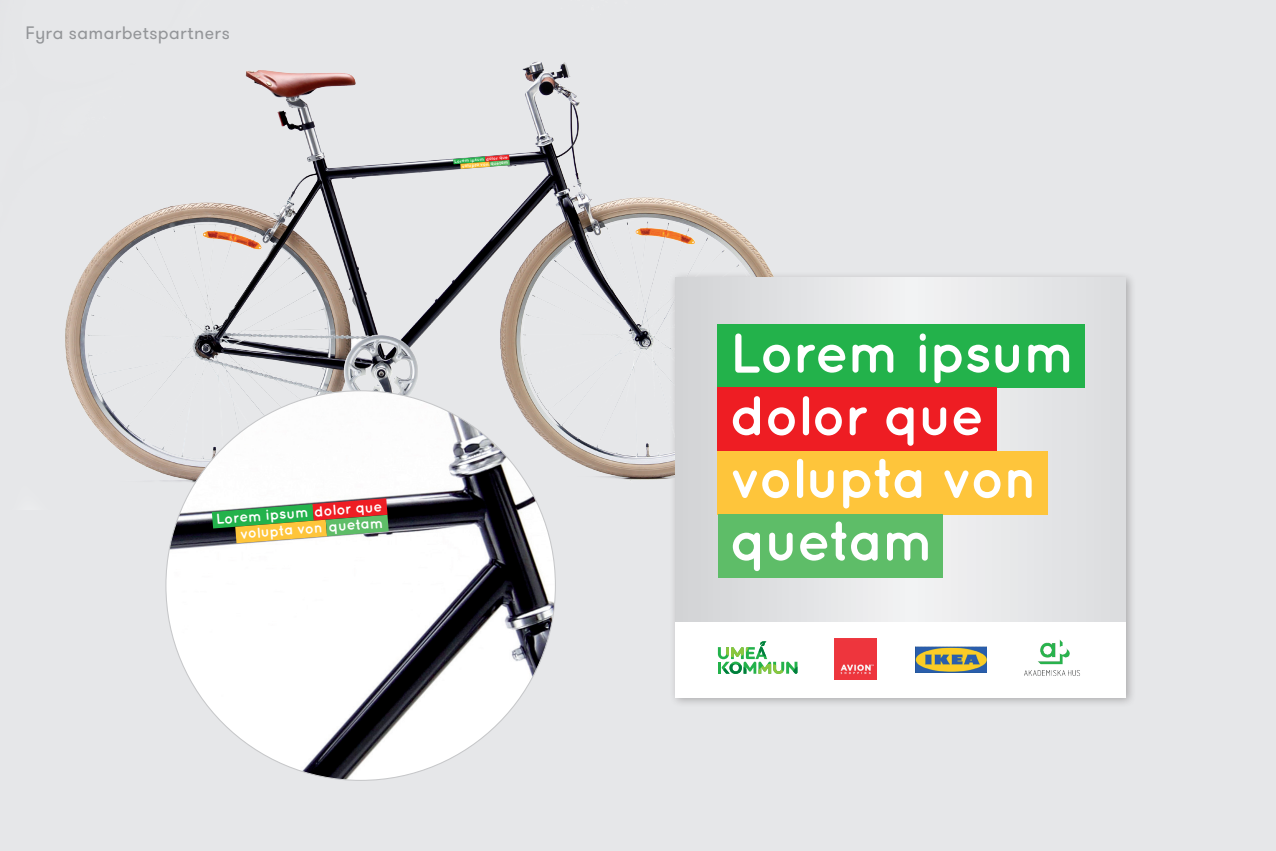
<style>
.page{position:relative;width:1276px;height:851px;background:#fff}
.page>*{position:absolute;margin:0;border:0;box-sizing:border-box;transform-origin:0 0}
.t1{font:700 55.95px/62.6px "Quicksand";letter-spacing:-.035em;color:#fff}
.t2{font:18px "GT Walsheim";letter-spacing:.02em;color:#939598}
.t3{font:700 14.55px/16.2px "Quicksand";color:#fff;text-align:right}
.t4{font:700 4.65px/5.1px "Quicksand";color:#fff;text-align:right}
</style>
<div class="page">
<div style="left:0;top:0;width:1276px;height:850px;background:#e6e7e9"></div>
<div style="left:669px;top:271px;width:467px;height:436px;background:#231f20;opacity:.3"></div>
<img style="left:65px;top:61px;width:782px;height:448px">
<img style="left:166px;top:390px;width:389px;height:390px;border-radius:195px">
<svg style="left:212px;top:498px;width:177px;height:45px;background:#a5a46b"></svg>
<div style="left:675px;top:607px;width:450px;height:90px;background:#fff"></div>
<div style="left:675px;top:277px;width:450px;height:344px;background:linear-gradient(to right,#dedfe1,#e9eaeb)"></div>
<div style="left:717px;top:324px;width:367px;height:63px;background:#23b24b"></div>
<div style="left:717px;top:387px;width:279px;height:64px;background:#ee1d23"></div>
<div style="left:717px;top:451px;width:331px;height:63px;background:#fec53b"></div>
<div style="left:717px;top:514px;width:225px;height:64px;background:#5ebd68"></div>
<svg style="left:718px;top:641px;width:79px;height:32px"></svg>
<img style="left:915px;top:646px;width:71px;height:26px">
<img style="left:1024px;top:640px;width:56px;height:36px">
<svg style="left:453px;top:155px;width:57px;height:14px"></svg>
<img style="left:835px;top:638px;width:41px;height:41px">
<p class="t2" style="left:26px;top:21px;width:206px">Fyra samarbetspartners</p>
<p class="t4" style="left:454px;top:159px;width:55px;rotate:-5deg">Lorem ipsum dolor que volupta von quetam</p>
<p class="t3" style="left:215px;top:510px;width:168px;rotate:-4deg">Lorem ipsum dolor que volupta von quetam</p>
<h1 class="t1" style="left:729px;top:320px;width:348px">Lorem ipsum dolor que volupta von quetam</h1>
</div>
